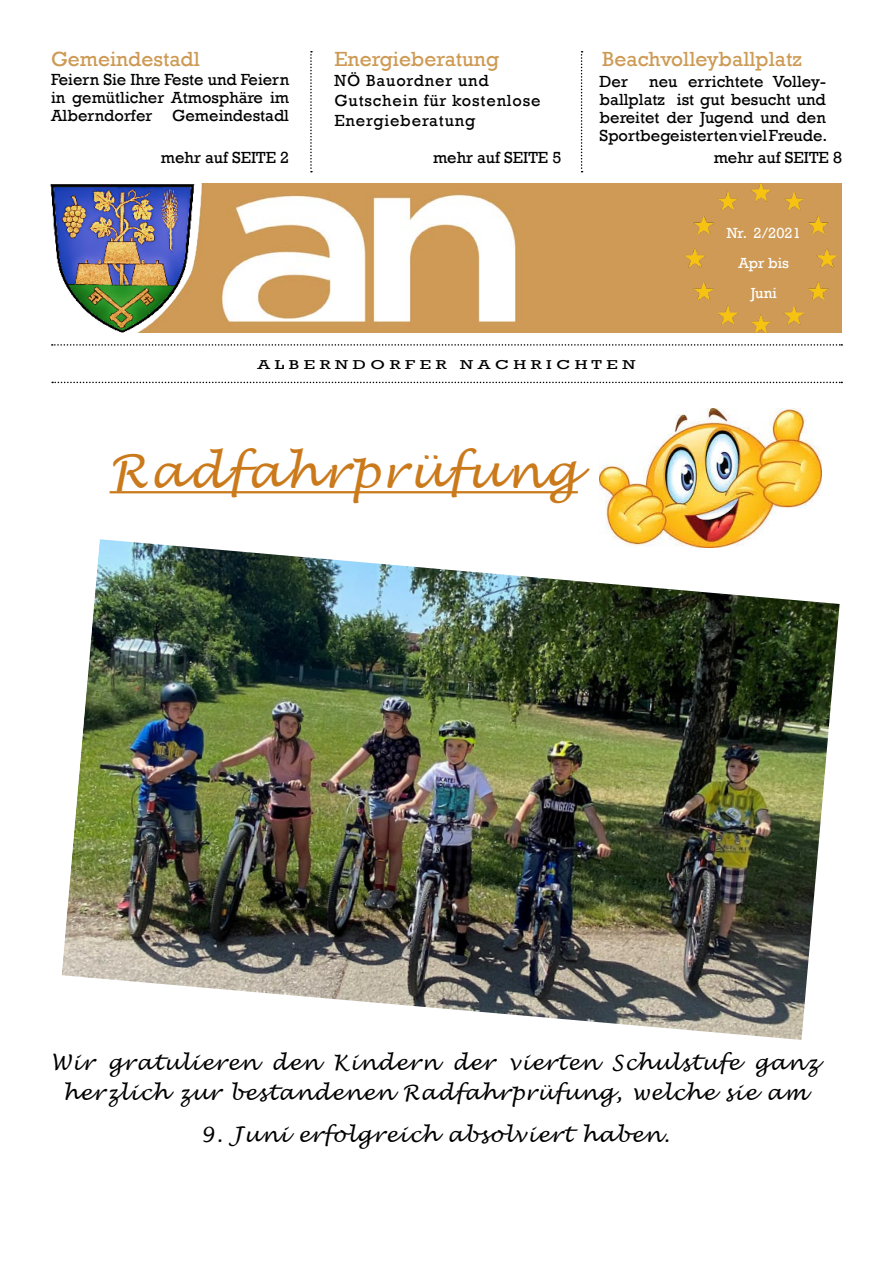
<style>
.page{position:relative;width:893px;height:1263px;background:#fff}
.page>*{position:absolute;margin:0;border:0;box-sizing:border-box;transform-origin:0 0}
.t1{font:italic 46.5px "Lucida Handwriting";letter-spacing:.05em;color:#cb7a1b}
.t2{font:italic 21px/30px "Lucida Handwriting";letter-spacing:.05em;color:#000;text-align:center}
.t3{font:21px "Rockwell";color:#cd9a54}
.t4{font:16.5px/18px "Rockwell";color:#000;text-align:justify}
.t5{font:16.5px/19.8px "Rockwell";letter-spacing:.05em;color:#000}
.t6{font:15px/30px "Rockwell";color:#fff;text-align:center}
.t7{font:13.2px "Rockwell";color:#000;scale:1.38 1}
</style>
<div class="page">
<img style="left:600px;top:408px;width:221px;height:131px">
<svg style="left:52px;top:344px;width:790px;height:2px"></svg>
<svg style="left:52px;top:382px;width:790px;height:1px"></svg>
<img style="left:197px;top:184px;width:645px;height:149px">
<img style="left:50px;top:184px;width:147px;height:149px">
<img style="left:681px;top:182px;width:159px;height:152px">
<svg style="left:310px;top:51px;width:2px;height:121px"></svg>
<svg style="left:581px;top:51px;width:2px;height:121px"></svg>
<hr style="left:110px;top:491px;width:468px;height:2px;background:#cb7a1b">
<img style="left:62px;top:539px;width:778px;height:501px">
<p class="t3" style="left:51px;top:46px;width:150px">Gemeindestadl</p>
<p class="t3" style="left:334px;top:47px;width:166px">Energieberatung</p>
<p class="t3" style="left:602px;top:47px;width:201px">Beachvolleyballplatz</p>
<p class="t4" style="left:51px;top:71px;width:240px">Feiern Sie Ihre Feste und Feiern in gemütlicher Atmosphäre im Alberndorfer Gemeindestadl</p>
<p class="t5" style="left:334px;top:71px;width:208px">NÖ Bauordner und<br>Gutschein für kostenlose<br>Energieberatung</p>
<p class="t4" style="left:600px;top:72px;width:229px;text-indent:50px">neu errichtete Volley&shy;ballplatz ist gut besucht und bereitet der Jugend und den Sportbegeisterten viel Freude.</p>
<p class="t4" style="left:600px;top:72px;width:30px">Der</p>
<p class="t4" style="left:161px;top:149px;width:130px">mehr auf SEITE 2</p>
<p class="t4" style="left:433px;top:149px;width:130px">mehr auf SEITE 5</p>
<p class="t4" style="left:714px;top:149px;width:130px">mehr auf SEITE 8</p>
<p class="t7" style="left:258px;top:357px;width:275px">A L B E R N D O R F E R N A C H R I C H T E N</p>
<h1 class="t1" style="left:110px;top:443px;width:470px">Radfahrprüfung</h1>
<p class="t6" style="left:727px;top:218px;width:76px">Nr. 2/2021<br>Apr bis<br>Juni</p>
<p class="t2" style="left:51px;top:1048px;width:769px">Wir gratulieren den Kindern der vierten Schulstufe ganz herzlich zur bestandenen Radfahrprüfung, welche sie am</p>
<p class="t2" style="left:200px;top:1120px;width:470px">9. Juni erfolgreich absolviert haben.</p>
</div>
